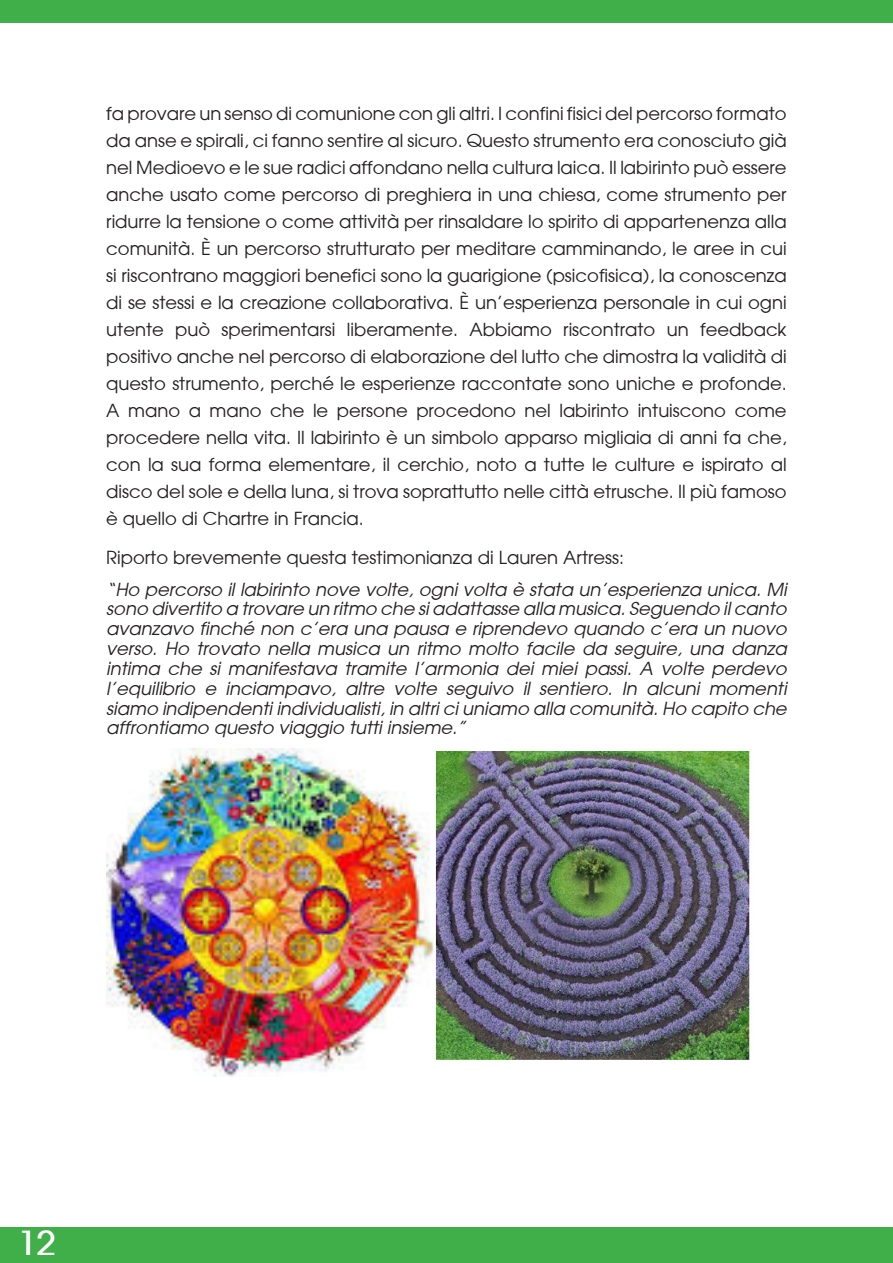
<style>
.page{position:relative;width:893px;height:1263px;background:#fff}
.page>*{position:absolute;margin:0;border:0;box-sizing:border-box;transform-origin:0 0}
.t1{font:700 33px "Avant Garde";color:#fff}
.Paragrafo_elenco{font:18px/27px "Avant Garde";color:#231f20;text-align:justify}
.Paragrafo_elenco-2{font:italic 18px/19.8px "Avant Garde";color:#231f20;text-align:justify}
</style>
<div class="page">
<div style="left:0;top:0;width:893px;height:23px;background:#40ae49"></div>
<div style="left:0;top:1227px;width:893px;height:36px;background:#40ae49"></div>
<img style="left:106px;top:748px;width:328px;height:328px">
<img style="left:435px;top:752px;width:315px;height:308px">
<p class="Paragrafo_elenco" style="left:106px;top:99px;width:682px">fa provare un senso di comunione con gli altri. I confini fisici del percorso formato da anse e spirali, ci fanno sentire al sicuro. Questo strumento era conosciuto già nel Medioevo e le sue radici affondano nella cultura laica. Il labirinto può essere anche usato come percorso di preghiera in una chiesa, come strumento per ridurre la tensione o come attività per rinsaldare lo spirito di appartenenza alla comunità. È un percorso strutturato per meditare camminando, le aree in cui si riscontrano maggiori benefici sono la guarigione (psicofisica), la conoscenza di se stessi e la creazione collaborativa. È un’esperienza personale in cui ogni utente può sperimentarsi liberamente. Abbiamo riscontrato un feedback positivo anche nel percorso di elaborazione del lutto che dimostra la validità di questo strumento, perché le esperienze raccontate sono uniche e profonde.<br>A mano a mano che le persone procedono nel labirinto intuiscono come procedere nella vita. Il labirinto è un simbolo apparso migliaia di anni fa che, con la sua forma elementare, il cerchio, noto a tutte le culture e ispirato al disco del sole e della luna, si trova soprattutto nelle città etrusche. Il più famoso è quello di Chartre in Francia.</p>
<p class="Paragrafo_elenco" style="left:106px;top:543px;width:519px">Riporto brevemente questa testimonianza di Lauren Artress:</p>
<p class="Paragrafo_elenco-2" style="left:106px;top:579px;width:682px">“Ho percorso il labirinto nove volte, ogni volta è stata un’esperienza unica. Mi sono divertito a trovare un ritmo che si adattasse alla musica. Seguendo il canto avanzavo finché non c’era una pausa e riprendevo quando c’era un nuovo verso. Ho trovato nella musica un ritmo molto facile da seguire, una danza intima che si manifestava tramite l’armonia dei miei passi. A volte perdevo l’equilibrio e inciampavo, altre volte seguivo il sentiero. In alcuni momenti siamo indipendenti individualisti, in altri ci uniamo alla comunità. Ho capito che affrontiamo questo viaggio tutti insieme.”</p>
<h1 class="t1" style="left:17px;top:1222px;width:41px">12</h1>
</div>
